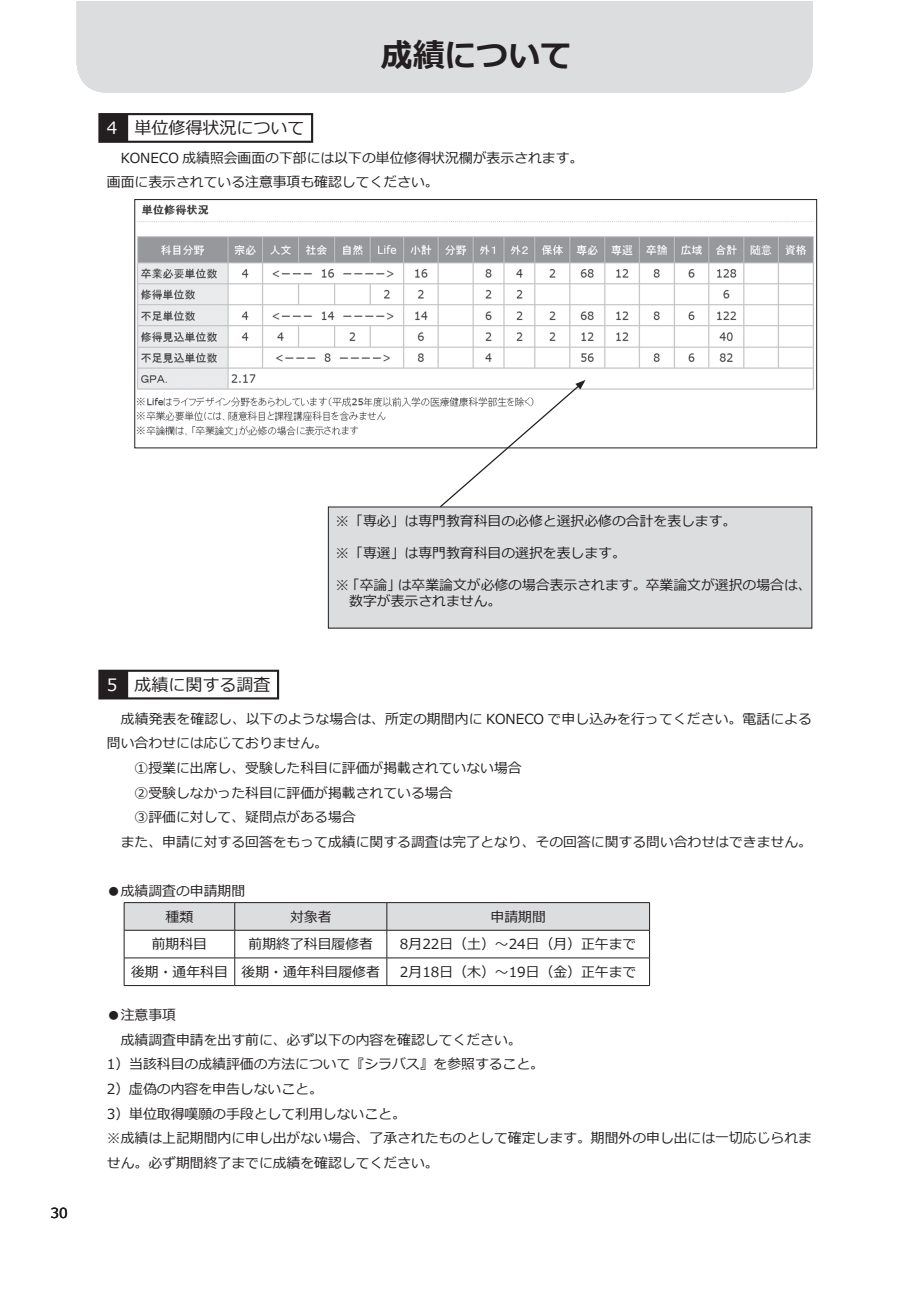
<style>
.page{position:relative;width:919px;height:1289px;background:#fff}
.page>*{position:absolute;margin:0;border:0;box-sizing:border-box;transform-origin:0 0}
.t1{font:700 31.95px "Meiryo";color:#231f20}
.t2{font:16.95px "Meiryo";color:#231f20}
.t3{font:13.8px/24.6px "Meiryo";color:#231f20}
.s1{color:#fff}
</style>
<div class="page">
<div style="left:77px;top:1px;width:735px;height:91px;background:#dcdddf"></div>
<div style="left:98px;top:113px;width:215px;height:30px;background:#231f20"></div>
<div style="left:128px;top:115px;width:183px;height:26px;background:#fff"></div>
<div style="left:98px;top:669px;width:181px;height:30px;background:#231f20"></div>
<div style="left:128px;top:671px;width:149px;height:26px;background:#fff"></div>
<img style="left:136px;top:204px;width:678px;height:232px">
<div style="left:134px;top:199px;width:682px;height:249px;border:1px solid #231f20"></div>
<hr style="left:124px;top:985px;width:111px;height:1px;background:#231f20">
<hr style="left:235px;top:985px;width:152px;height:1px;background:#231f20">
<hr style="left:387px;top:985px;width:262px;height:1px;background:#231f20">
<svg style="left:124px;top:902px;width:526px;height:83px"></svg>
<div style="left:328px;top:507px;width:483px;height:121px;background:#dcdddf"></div>
<svg style="left:438px;top:380px;width:147px;height:128px"></svg>
<h1 class="t1" style="left:381px;top:33px;width:65px">履修</h1>
<h1 class="t1" style="left:381px;top:33px;width:193px">成績について</h1>
<h1 class="t1" style="left:381px;top:33px;width:65px">試験</h1>
<p class="t2" style="left:107px;top:116px;width:199px"><span class="s1">4</span>　単位修得状況について</p>
<p class="t3" style="left:107px;top:146px;width:478px">　KONECO 成績照会画面の下部には以下の単位修得状況欄が表示されます。画面に表示されている注意事項も確認してください。</p>
<p class="t3" style="left:50px;top:1201px;width:19px">30</p>
<p class="t3" style="left:335px;top:509px;width:402px">※「専必」は専門教育科目の必修と選択必修の合計を表します。</p>
<p class="t3" style="left:335px;top:541px;width:292px">※「専選」は専門教育科目の選択を表します。</p>
<p class="t3" style="left:349px;top:578px;width:464px;line-height:15.9px;text-indent:-14px">※「卒論」は卒業論文が必修の場合表示されます。卒業論文が選択の場合は、数字が表示されません。</p>
<p class="t2" style="left:107px;top:673px;width:165px"><span class="s1">5</span>　成績に関する調査</p>
<p class="t3" style="left:107px;top:707px;width:706px">　成績発表を確認し、以下のような場合は、所定の期間内に KONECO で申し込みを行ってください。電話による</p>
<p class="t3" style="left:107px;top:731px;width:223px">問い合わせには応じておりません。</p>
<p class="t3" style="left:121px;top:756px;width:402px">　①授業に出席し、受験した科目に評価が掲載されていない場合</p>
<p class="t3" style="left:121px;top:781px;width:333px">　②受験しなかった科目に評価が掲載されている場合</p>
<p class="t3" style="left:121px;top:805px;width:236px">　③評価に対して、疑問点がある場合</p>
<p class="t3" style="left:121px;top:830px;width:692px">また、申請に対する回答をもって成績に関する調査は完了となり、その回答に関する問い合わせはできません。</p>
<p class="t3" style="left:107px;top:879px;width:140px;line-height:25.2px;text-align:center">●成績調査の申請期間種類</p>
<p class="t3" style="left:290px;top:905px;width:43px">対象者</p>
<p class="t3" style="left:490px;top:905px;width:57px">申請期間</p>
<p class="t3" style="left:152px;top:932px;width:57px">前期科目</p>
<p class="t3" style="left:248px;top:932px;width:126px">前期終了科目履修者</p>
<p class="t3" style="left:400px;top:932px;width:238px">8月22日（土）～24日（月）正午まで</p>
<p class="t3" style="left:131px;top:960px;width:250px">後期・通年科目 後期・通年科目履修者</p>
<p class="t3" style="left:400px;top:960px;width:238px">2月18日（木）～19日（金）正午まで</p>
<p class="t3" style="left:107px;top:1003px;width:706px">●注意事項<br>　成績調査申請を出す前に、必ず以下の内容を確認してください。<br>1）当該科目の成績評価の方法について『シラバス』を参照すること。<br>2）虚偽の内容を申告しないこと。<br>3）単位取得嘆願の手段として利用しないこと。<br>※成績は上記期間内に申し出がない場合、了承されたものとして確定します。期間外の申し出には一切応じられません。必ず期間終了までに成績を確認してください。</p>
</div>
